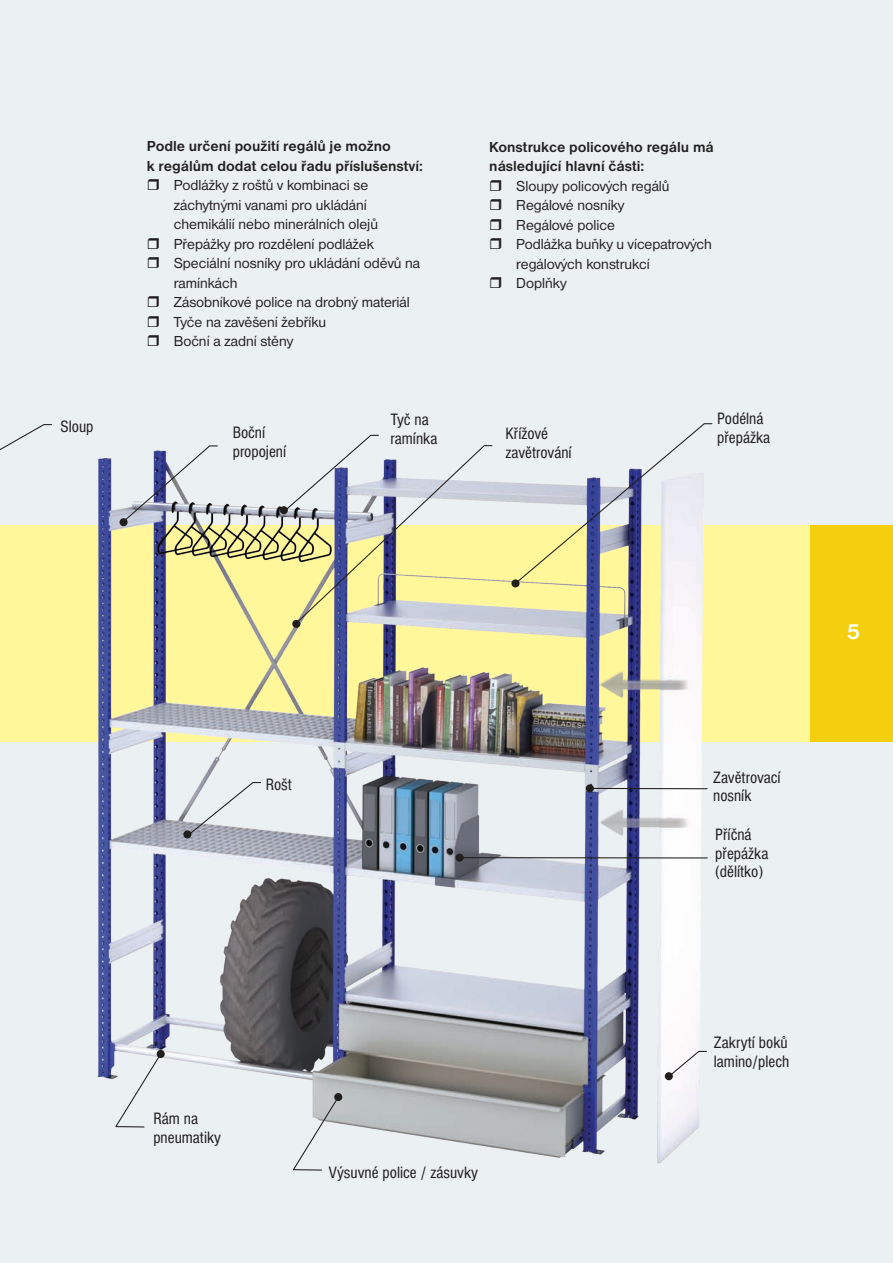
<style>
.page{position:relative;width:893px;height:1263px;background:#fff}
.page>*{position:absolute;margin:0;border:0;box-sizing:border-box;transform-origin:0 0}
.t1{font:700 22.5px "Nimbus Sans DOT";color:#fff}
.t2{font:condensed 17.1px/18.5px "Nimbus Sans DOT";color:#211e1e}
.t3{font:15px/19.5px "Nimbus Sans DOT";color:#231f20}
.t4{font:700 15px/19.5px "Nimbus Sans DOT";color:#231f20}
</style>
<div class="page">
<img style="left:0;top:0;width:892px;height:1262px">
<svg style="left:157px;top:1049px;width:8px;height:8px"></svg>
<svg style="left:114px;top:1052px;width:48px;height:75px"></svg>
<div style="left:455px;top:853px;width:8px;height:8px;background:#211e1e;border-radius:50%"></div>
<svg style="left:334px;top:1092px;width:8px;height:8px"></svg>
<svg style="left:291px;top:1095px;width:48px;height:75px"></svg>
<div style="left:183px;top:830px;width:8px;height:8px;background:#211e1e;border-radius:50%"></div>
<svg style="left:187px;top:781px;width:74px;height:55px"></svg>
<svg style="left:664px;top:1071px;width:8px;height:8px"></svg>
<svg style="left:666px;top:1050px;width:41px;height:28px"></svg>
<svg style="left:0;top:423px;width:53px;height:32px"></svg>
<div style="left:280px;top:506px;width:8px;height:8px;background:#211e1e;border-radius:50%"></div>
<svg style="left:122px;top:445px;width:96px;height:78px"></svg>
<svg style="left:283px;top:434px;width:210px;height:191px"></svg>
<svg style="left:513px;top:422px;width:199px;height:162px"></svg>
<div style="left:585px;top:784px;width:8px;height:8px;background:#211e1e;border-radius:50%"></div>
<div style="left:119px;top:518px;width:8px;height:8px;background:#211e1e;border-radius:50%"></div>
<div style="left:292px;top:619px;width:8px;height:8px;background:#211e1e;border-radius:50%"></div>
<div style="left:511px;top:579px;width:8px;height:8px;background:#211e1e;border-radius:50%"></div>
<svg style="left:463px;top:856px;width:245px;height:2px"></svg>
<svg style="left:593px;top:787px;width:115px;height:2px"></svg>
<svg style="left:490px;top:179px;width:11px;height:11px"></svg>
<svg style="left:490px;top:199px;width:11px;height:11px"></svg>
<svg style="left:490px;top:218px;width:11px;height:11px"></svg>
<svg style="left:490px;top:238px;width:11px;height:11px"></svg>
<svg style="left:490px;top:277px;width:11px;height:11px"></svg>
<svg style="left:148px;top:179px;width:11px;height:11px"></svg>
<svg style="left:148px;top:237px;width:11px;height:11px"></svg>
<svg style="left:148px;top:257px;width:11px;height:11px"></svg>
<svg style="left:148px;top:296px;width:11px;height:11px"></svg>
<svg style="left:148px;top:315px;width:11px;height:11px"></svg>
<svg style="left:148px;top:335px;width:11px;height:11px"></svg>
<p class="t4" style="left:147px;top:136px;width:277px">Podle určení použití regálů je možno<br>k regálům dodat celou řadu příslušenství:</p>
<p class="t3" style="left:174px;top:175px;width:248px">Podlážky z roštů v kombinaci se záchytnými vanami pro ukládání chemikálií nebo minerálních olejů<br>Přepážky pro rozdělení podlážek<br>Speciální nosníky pro ukládání oděvů na ramínkách<br>Zásobníkové police na drobný materiál<br>Tyče na zavěšení žebříku<br>Boční a zadní stěny</p>
<p class="t4" style="left:489px;top:137px;width:226px">Konstrukce policového regálu má následující hlavní části:</p>
<p class="t3" style="left:516px;top:176px;width:197px">Sloupy policových regálů<br>Regálové nosníky<br>Regálové police<br>Podlážka buňky u vícepatrových regálových konstrukcí<br>Doplňky</p>
<p class="t2" style="left:390px;top:410px;width:48px">Tyč na ramínka</p>
<p class="t2" style="left:61px;top:418px;width:34px">Sloup</p>
<p class="t2" style="left:233px;top:424px;width:55px">Boční propojení</p>
<p class="t2" style="left:505px;top:424px;width:68px">Křížové zavětrování</p>
<p class="t2" style="left:717px;top:410px;width:54px">Podélná přepážka</p>
<p class="t2" style="left:266px;top:775px;width:28px">Rošt</p>
<p class="t2" style="left:153px;top:1109px;width:69px">Rám na pneumatiky</p>
<p class="t2" style="left:328px;top:1162px;width:151px">Výsuvné police / zásuvky</p>
<p class="t2" style="left:712px;top:767px;width:69px">Zavětrovací nosník</p>
<p class="t2" style="left:715px;top:825px;width:54px">Příčná přepážka (dělítko)</p>
<h1 class="t1" style="left:845px;top:618px;width:15px">5</h1>
<p class="t2" style="left:713px;top:1033px;width:77px">Zakrytí boků lamino/plech</p>
</div>
